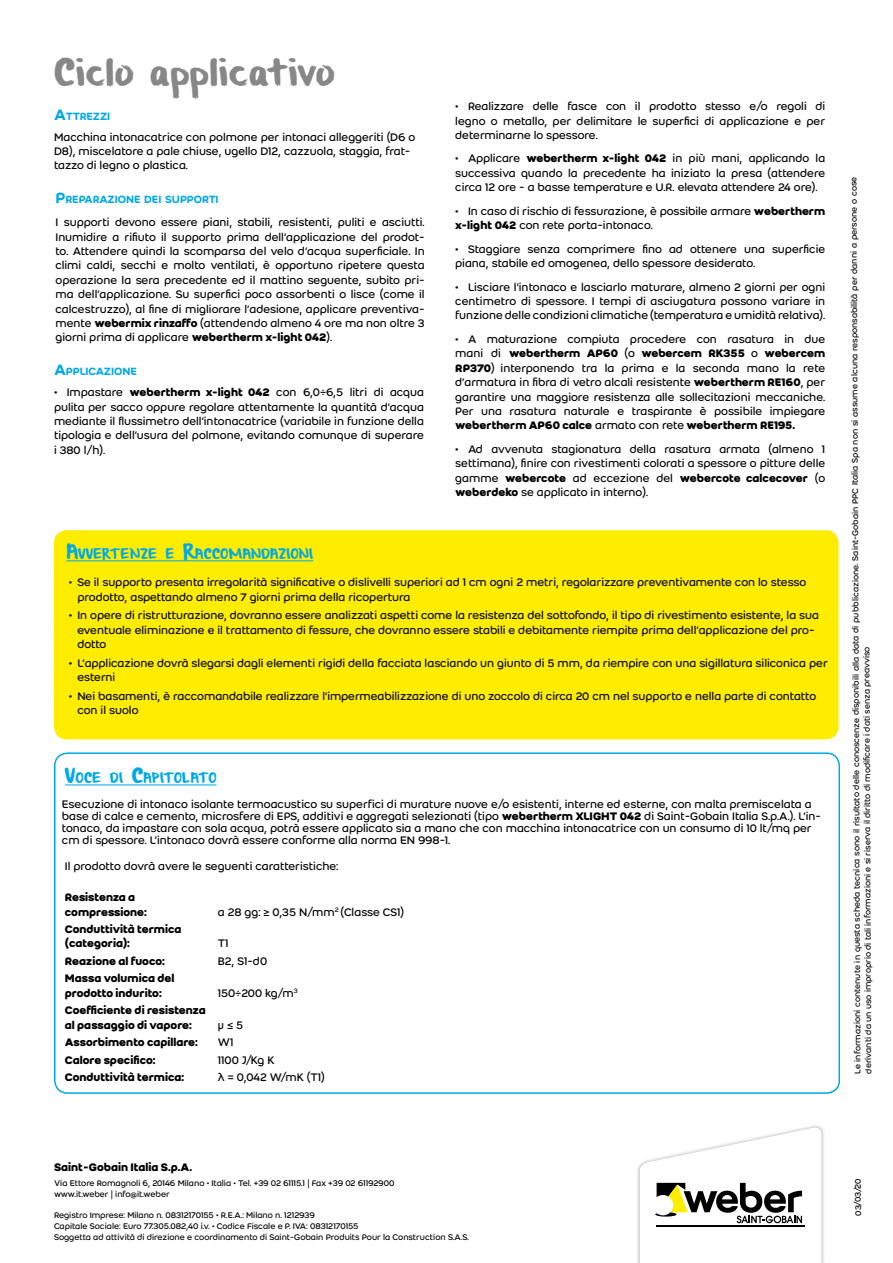
<style>
.page{position:relative;width:893px;height:1263px;background:#fff}
.page>*{position:absolute;margin:0;border:0;box-sizing:border-box;transform-origin:0 0}
.t1{font:30px "Weber Brush";letter-spacing:.015em;color:#878787}
.t2{font:12px/14.4px "Weber";color:#000}
.t3{font:700 12px/14.4px "Weber";color:#000}
.t4{font:500 11.55px "Weber";letter-spacing:-.015em;color:#00a8e7}
.t5{font:11.55px "Weber Brush";letter-spacing:.015em;color:#00a8e7}
.t6{font:9px/10.8px "Weber";letter-spacing:-.005em;color:#000}
.s1{font-size:16.5px}
.s2{font-weight:700}
</style>
<div class="page">
<div style="left:636px;top:1124px;width:189px;height:139px;background:#000;opacity:.3"></div>
<svg style="left:640px;top:1126px;width:181px;height:137px"></svg>
<div style="left:54px;top:530px;width:784px;height:209px;background:#ffed00;border-radius:13px"></div>
<hr style="left:66px;top:560px;width:247px;height:1px;background:#00a8e7">
<hr style="left:65px;top:784px;width:151px;height:1px;background:#00a8e7">
<div style="left:54px;top:752px;width:786px;height:342px;border:2px solid #00a8e7;border-radius:13px"></div>
<h1 class="t1" style="left:54px;top:58px;width:282px">Ciclo applicativo</h1>
<p class="t4" style="left:54px;top:107px;width:58px"><span class="s1">A</span>TTREZZI</p>
<p class="t2" style="left:54px;top:129px;width:363px">Macchina intonacatrice con polmone per intonaci alleggeriti (D6 o<br>D8), miscelatore a pale chiuse, ugello D12, cazzuola, staggia, frat&shy;tazzo di legno o plastica.</p>
<p class="t4" style="left:56px;top:191px;width:165px"><span class="s1">P</span>REPARAZIONE DEI SUPPORTI</p>
<p class="t2" style="left:56px;top:215px;width:371px;text-align:justify">I supporti devono essere piani, stabili, resistenti, puliti e asciutti.<br>Inumidire a rifiuto il supporto prima dell’applicazione del prodot&shy;to. Attendere quindi la scomparsa del velo d’acqua superficiale. In climi caldi, secchi e molto ventilati, è opportuno ripetere questa operazione la sera precedente ed il mattino seguente, subito pri&shy;ma dell’applicazione. Su superfici poco assorbenti o lisce (come il calcestruzzo), al fine di migliorare l’adesione, applicare preventiva&shy;mente <span class="s2">webermix rinzaffo</span> (attendendo almeno 4 ore ma non oltre 3 giorni prima di applicare <span class="s2">webertherm x-light 042</span>).</p>
<p class="t4" style="left:54px;top:363px;width:84px"><span class="s1">A</span>PPLICAZIONE</p>
<p class="t2" style="left:54px;top:385px;width:371px;text-align:justify">• Impastare <span class="s2">webertherm x-light 042</span> con 6,0÷6,5 litri di acqua pulita per sacco oppure regolare attentamente la quantità d’acqua mediante il flussimetro dell’intonacatrice (variabile in funzione della tipologia e dell’usura del polmone, evitando comunque di superare i 380 l/h).</p>
<p class="t2" style="left:455px;top:99px;width:371px;text-align:justify">• Realizzare delle fasce con il prodotto stesso e/o regoli di legno o metallo, per delimitare le superfici di applicazione e per determinarne lo spessore.</p>
<p class="t2" style="left:455px;top:151px;width:371px;text-align:justify">• Applicare <span class="s2">webertherm x-light 042</span> in più mani, applicando la successiva quando la precedente ha iniziato la presa (attendere circa 12 ore - a basse temperature e U.R. elevata attendere 24 ore).</p>
<p class="t2" style="left:455px;top:204px;width:371px">• In caso di rischio di fessurazione, è possibile armare <span class="s2">webertherm x-light 042</span> con rete porta-intonaco.</p>
<p class="t2" style="left:455px;top:241px;width:371px">• Staggiare senza comprimere fino ad ottenere una superficie piana, stabile ed omogenea, dello spessore desiderato.</p>
<p class="t2" style="left:455px;top:279px;width:371px;text-align:justify">• Lisciare l’intonaco e lasciarlo maturare, almeno 2 giorni per ogni centimetro di spessore. I tempi di asciugatura possono variare in funzione delle condizioni climatiche (temperatura e umidità relativa).</p>
<p class="t2" style="left:455px;top:332px;width:371px;text-align:justify">• A maturazione compiuta procedere con rasatura in due mani di <span class="s2">webertherm AP60</span> (o <span class="s2">webercem RK355</span> o <span class="s2">webercem RP370</span>) interponendo tra la prima e la seconda mano la rete d’armatura in fibra di vetro alcali resistente <span class="s2">webertherm RE160</span>, per garantire una maggiore resistenza alle sollecitazioni meccaniche.<br>Per una rasatura naturale e traspirante è possibile impiegare <span class="s2">webertherm AP60 calce</span> armato con rete <span class="s2">webertherm RE195.</span></p>
<p class="t2" style="left:455px;top:442px;width:371px;text-align:justify">• Ad avvenuta stagionatura della rasatura armata (almeno 1 settimana), finire con rivestimenti colorati a spessore o pitture delle gamme <span class="s2">webercote</span> ad eccezione del <span class="s2">webercote calcecover</span> (o <span class="s2">weberdeko</span> se applicato in interno).</p>
<p class="t5" style="left:66px;top:548px;width:248px"><span class="s1">A</span>VVERTENZE E <span class="s1">R</span>ACCOMANDAZIONI</p>
<p class="t2" style="left:77px;top:575px;width:730px;text-indent:-9px">• Se il supporto presenta irregolarità significative o dislivelli superiori ad 1 cm ogni 2 metri, regolarizzare preventivamente con lo stesso prodotto, aspettando almeno 7 giorni prima della ricopertura</p>
<p class="t2" style="left:77px;top:608px;width:743px;text-indent:-9px">• In opere di ristrutturazione, dovranno essere analizzati aspetti come la resistenza del sottofondo, il tipo di rivestimento esistente, la sua eventuale eliminazione e il trattamento di fessure, che dovranno essere stabili e debitamente riempite prima dell’applicazione del pro&shy;dotto</p>
<p class="t2" style="left:77px;top:656px;width:752px;text-indent:-9px">• L’applicazione dovrà slegarsi dagli elementi rigidi della facciata lasciando un giunto di 5 mm, da riempire con una sigillatura siliconica per esterni</p>
<p class="t2" style="left:77px;top:689px;width:740px;text-indent:-9px">• Nei basamenti, è raccomandabile realizzare l’impermeabilizzazione di uno zoccolo di circa 20 cm nel supporto e nella parte di contatto con il suolo</p>
<p class="t5" style="left:65px;top:772px;width:153px"><span class="s1">V</span>OCE DI <span class="s1">C</span>APITOLATO</p>
<p class="t2" style="left:62px;top:798px;width:761px;line-height:12px">Esecuzione di intonaco isolante termoacustico su superfici di murature nuove e/o esistenti, interne ed esterne, con malta premiscelata a base di calce e cemento, microsfere di EPS, additivi e aggregati selezionati (tipo <span class="s2">webertherm XLIGHT 042</span> di Saint-Gobain Italia S.p.A.). L’in&shy;tonaco, da impastare con sola acqua, potrà essere applicato sia a mano che con macchina intonacatrice con un consumo di 10 lt/mq per cm di spessore. L’intonaco dovrà essere conforme alla norma EN 998-1.</p>
<p class="t2" style="left:65px;top:859px;width:275px">Il prodotto dovrà avere le seguenti caratteristiche:</p>
<p class="t3" style="left:65px;top:890px;width:84px">Resistenza a compressione:</p>
<p class="t2" style="left:218px;top:904px;width:188px">a 28 gg: ≥ 0,35 N/mm<sup>2</sup> (Classe CS1)</p>
<p class="t3" style="left:65px;top:922px;width:118px">Conduttività termica (categoria):</p>
<p class="t2" style="left:218px;top:936px;width:12px">T1</p>
<p class="t3" style="left:65px;top:954px;width:102px">Reazione al fuoco:</p>
<p class="t2" style="left:218px;top:954px;width:51px">B2, S1-d0</p>
<p class="t3" style="left:65px;top:971px;width:111px">Massa volumica del prodotto indurito:</p>
<p class="t2" style="left:218px;top:986px;width:81px">150÷200 kg/m<sup>3</sup></p>
<p class="t3" style="left:65px;top:1003px;width:142px">Coefficiente di resistenza al passaggio di vapore:</p>
<p class="t2" style="left:218px;top:1017px;width:27px">μ ≤ 5</p>
<p class="t3" style="left:65px;top:1035px;width:135px">Assorbimento capillare:</p>
<p class="t2" style="left:218px;top:1035px;width:17px">W1</p>
<p class="t3" style="left:65px;top:1052px;width:92px">Calore specifico:</p>
<p class="t2" style="left:218px;top:1052px;width:58px">1100 J/Kg K</p>
<p class="t3" style="left:65px;top:1070px;width:121px">Conduttività termica:</p>
<p class="t2" style="left:218px;top:1070px;width:108px">λ = 0,042 W/mK (T1)</p>
<p class="t6" style="left:850px;top:1074px;width:899px;line-height:11.7px;rotate:-90deg">Le informazioni contenute in questa scheda tecnica sono il risultato delle conoscenze disponibili alla data di pubblicazione. Saint-Gobain PPC Italia Spa non si assume alcuna responsabilità per danni a persone o cose derivanti da un uso improprio di tali informazioni e si riserva il diritto di modificare i dati senza preavviso</p>
<p class="t3" style="left:54px;top:1160px;width:140px">Saint-Gobain Italia S.p.A.</p>
<p class="t6" style="left:54px;top:1177px;width:342px">Via Ettore Romagnoli 6, 20146 Milano • Italia • Tel. +39 02 61115.1 | Fax +39 02 61192900 www.it.weber | info@it.weber</p>
<p class="t6" style="left:54px;top:1210px;width:417px">Registro Imprese: Milano n. 08312170155 • R.E.A.: Milano n. 1212939<br>Capitale Sociale: Euro 77.305.082,40 i.v. • Codice Fiscale e P. IVA: 08312170155<br>Soggetta ad attività di direzione e coordinamento di Saint-Gobain Produits Pour la Construction S.A.S.</p>
<p class="t6" style="left:852px;top:1215px;width:39px;rotate:-90deg">03/03/20</p>
</div>
